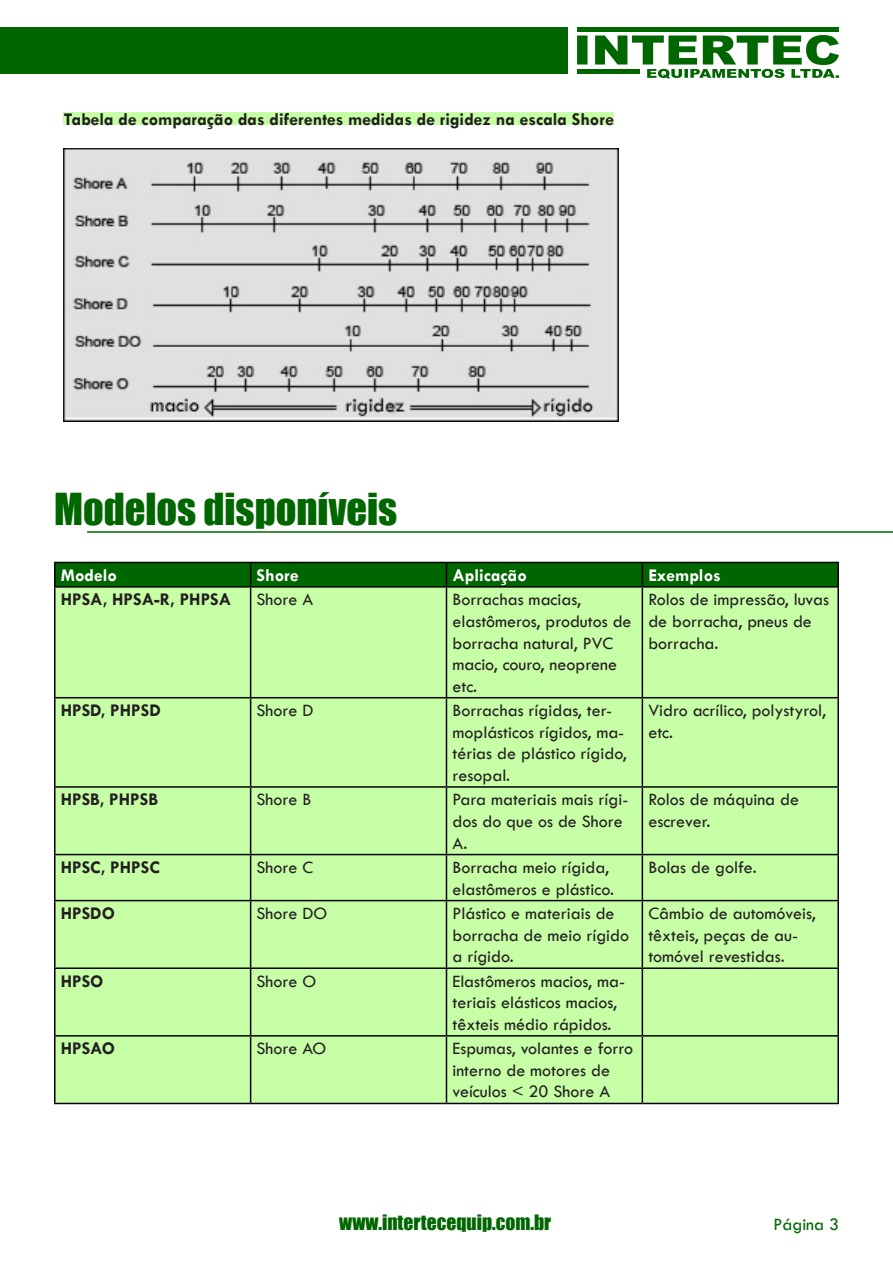
<style>
.page{position:relative;width:893px;height:1263px;background:#fff}
.page>*{position:absolute;margin:0;border:0;box-sizing:border-box;transform-origin:0 0}
.t1{font:40.5px "Impact";color:#060}
.t2{font:19.5px "Impact";color:#060}
.t3{font:18px/21.6px "Tw Cen";color:#231f20}
.t4{font:700 18px "Tw Cen";color:#231f20}
.t5{font:700 18px "Tw Cen";color:#fff}
.t6{font:18px "Tw Cen";color:#060}
</style>
<div class="page">
<svg style="left:577px;top:35px;width:262px;height:44px"></svg>
<hr style="left:577px;top:27px;width:261px;height:4px;background:#060">
<hr style="left:577px;top:69px;width:62px;height:4px;background:#060">
<div style="left:0;top:27px;width:568px;height:46px;background:#060"></div>
<div style="left:64px;top:113px;width:550px;height:12px;background:#c7ffa7"></div>
<img style="left:64px;top:149px;width:555px;height:272px">
<hr style="left:87px;top:531px;width:806px;height:2px;background:#060">
<div style="left:56px;top:588px;width:781px;height:515px;background:#c7ffa7"></div>
<hr style="left:54px;top:562px;width:197px;height:1px;background:#000">
<hr style="left:54px;top:563px;width:2px;height:23px;background:#000">
<hr style="left:642px;top:562px;width:197px;height:1px;background:#000">
<svg style="left:55px;top:562px;width:782px;height:24px;background:#006000"></svg>
<hr style="left:837px;top:563px;width:2px;height:23px;background:#000">
<hr style="left:54px;top:586px;width:197px;height:2px;background:#000">
<hr style="left:54px;top:588px;width:2px;height:109px;background:#000">
<hr style="left:251px;top:586px;width:195px;height:2px;background:#000">
<hr style="left:250px;top:588px;width:1px;height:109px;background:#000">
<hr style="left:446px;top:586px;width:196px;height:2px;background:#000">
<hr style="left:446px;top:588px;width:1px;height:109px;background:#000">
<hr style="left:642px;top:586px;width:197px;height:2px;background:#000">
<hr style="left:642px;top:588px;width:1px;height:109px;background:#000">
<hr style="left:837px;top:588px;width:2px;height:109px;background:#000">
<hr style="left:54px;top:697px;width:197px;height:1px;background:#000">
<hr style="left:54px;top:698px;width:2px;height:88px;background:#000">
<hr style="left:251px;top:697px;width:195px;height:1px;background:#000">
<hr style="left:250px;top:698px;width:1px;height:88px;background:#000">
<hr style="left:446px;top:697px;width:196px;height:1px;background:#000">
<hr style="left:446px;top:698px;width:1px;height:88px;background:#000">
<hr style="left:642px;top:697px;width:197px;height:1px;background:#000">
<hr style="left:642px;top:698px;width:1px;height:88px;background:#000">
<hr style="left:837px;top:698px;width:2px;height:88px;background:#000">
<hr style="left:54px;top:786px;width:197px;height:2px;background:#000">
<hr style="left:54px;top:788px;width:2px;height:66px;background:#000">
<hr style="left:251px;top:786px;width:195px;height:2px;background:#000">
<hr style="left:250px;top:788px;width:1px;height:66px;background:#000">
<hr style="left:446px;top:786px;width:196px;height:2px;background:#000">
<hr style="left:446px;top:788px;width:1px;height:66px;background:#000">
<hr style="left:642px;top:786px;width:197px;height:2px;background:#000">
<hr style="left:642px;top:788px;width:1px;height:66px;background:#000">
<hr style="left:837px;top:788px;width:2px;height:66px;background:#000">
<hr style="left:54px;top:854px;width:197px;height:1px;background:#000">
<hr style="left:54px;top:855px;width:2px;height:45px;background:#000">
<hr style="left:251px;top:854px;width:195px;height:1px;background:#000">
<hr style="left:250px;top:855px;width:1px;height:45px;background:#000">
<hr style="left:446px;top:854px;width:196px;height:1px;background:#000">
<hr style="left:446px;top:855px;width:1px;height:45px;background:#000">
<hr style="left:642px;top:854px;width:197px;height:1px;background:#000">
<hr style="left:642px;top:855px;width:1px;height:45px;background:#000">
<hr style="left:837px;top:855px;width:2px;height:45px;background:#000">
<hr style="left:54px;top:900px;width:197px;height:1px;background:#000">
<hr style="left:54px;top:901px;width:2px;height:66px;background:#000">
<hr style="left:251px;top:900px;width:195px;height:1px;background:#000">
<hr style="left:250px;top:901px;width:1px;height:66px;background:#000">
<hr style="left:446px;top:900px;width:196px;height:1px;background:#000">
<hr style="left:446px;top:901px;width:1px;height:66px;background:#000">
<hr style="left:642px;top:900px;width:197px;height:1px;background:#000">
<hr style="left:642px;top:901px;width:1px;height:66px;background:#000">
<hr style="left:837px;top:901px;width:2px;height:66px;background:#000">
<hr style="left:54px;top:967px;width:197px;height:2px;background:#000">
<hr style="left:54px;top:969px;width:2px;height:66px;background:#000">
<hr style="left:251px;top:967px;width:195px;height:2px;background:#000">
<hr style="left:250px;top:969px;width:1px;height:66px;background:#000">
<hr style="left:446px;top:967px;width:196px;height:2px;background:#000">
<hr style="left:446px;top:969px;width:1px;height:66px;background:#000">
<hr style="left:642px;top:967px;width:197px;height:2px;background:#000">
<hr style="left:642px;top:969px;width:1px;height:66px;background:#000">
<hr style="left:837px;top:969px;width:2px;height:66px;background:#000">
<hr style="left:54px;top:1035px;width:197px;height:1px;background:#000">
<hr style="left:54px;top:1036px;width:2px;height:67px;background:#000">
<hr style="left:251px;top:1035px;width:195px;height:1px;background:#000">
<hr style="left:250px;top:1036px;width:1px;height:67px;background:#000">
<hr style="left:446px;top:1035px;width:196px;height:1px;background:#000">
<hr style="left:446px;top:1036px;width:1px;height:67px;background:#000">
<hr style="left:642px;top:1035px;width:197px;height:1px;background:#000">
<hr style="left:642px;top:1036px;width:1px;height:67px;background:#000">
<hr style="left:837px;top:1036px;width:2px;height:67px;background:#000">
<hr style="left:54px;top:1103px;width:197px;height:1px;background:#000">
<hr style="left:251px;top:1103px;width:195px;height:1px;background:#000">
<hr style="left:446px;top:1103px;width:196px;height:1px;background:#000">
<hr style="left:642px;top:1103px;width:197px;height:1px;background:#000">
<p class="t4" style="left:64px;top:109px;width:552px">Tabela de comparação das diferentes medidas de rigidez na escala Shore</p>
<p class="t1" style="left:54px;top:478px;width:345px">Modelos disponíveis</p>
<p class="t5" style="left:61px;top:564px;width:58px">Modelo</p>
<p class="t5" style="left:257px;top:564px;width:44px">Shore</p>
<p class="t5" style="left:452px;top:564px;width:76px">Aplicação</p>
<p class="t5" style="left:648px;top:564px;width:74px">Exemplos</p>
<p class="t4" style="left:61px;top:589px;width:172px">HPSA, HPSA-R, PHPSA</p>
<p class="t3" style="left:257px;top:589px;width:58px">Shore A</p>
<p class="t3" style="left:452px;top:589px;width:181px">Borrachas macias, elastômeros, produtos de borracha natural, PVC macio, couro, neoprene etc.</p>
<p class="t3" style="left:648px;top:589px;width:182px">Rolos de impressão, luvas de borracha, pneus de borracha.</p>
<p class="t4" style="left:61px;top:700px;width:102px">HPSD, PHPSD</p>
<p class="t3" style="left:257px;top:699px;width:58px">Shore D</p>
<p class="t3" style="left:452px;top:699px;width:176px">Borrachas rígidas, ter&shy;moplásticos rígidos, ma&shy;térias de plástico rígido, resopal.</p>
<p class="t3" style="left:648px;top:699px;width:179px">Vidro acrílico, polystyrol, etc.</p>
<p class="t4" style="left:61px;top:789px;width:99px">HPSB, PHPSB</p>
<p class="t3" style="left:257px;top:789px;width:56px">Shore B</p>
<p class="t3" style="left:452px;top:789px;width:177px">Para materiais mais rígi&shy;dos do que os de Shore<br>A.</p>
<p class="t3" style="left:648px;top:789px;width:152px">Rolos de máquina de escrever.</p>
<p class="t4" style="left:61px;top:856px;width:101px">HPSC, PHPSC</p>
<p class="t3" style="left:257px;top:856px;width:58px">Shore C</p>
<p class="t3" style="left:452px;top:856px;width:163px">Borracha meio rígida, elastômeros e plástico.</p>
<p class="t3" style="left:648px;top:856px;width:110px">Bolas de golfe.</p>
<p class="t4" style="left:61px;top:902px;width:56px">HPSDO</p>
<p class="t3" style="left:257px;top:902px;width:72px">Shore DO</p>
<p class="t3" style="left:452px;top:902px;width:178px">Plástico e materiais de borracha de meio rígido a rígido.</p>
<p class="t3" style="left:648px;top:902px;width:169px">Câmbio de automóveis, têxteis, peças de au&shy;tomóvel revestidas.</p>
<p class="t4" style="left:61px;top:970px;width:44px">HPSO</p>
<p class="t3" style="left:257px;top:970px;width:61px">Shore O</p>
<p class="t3" style="left:452px;top:970px;width:174px">Elastômeros macios, ma&shy;teriais elásticos macios, têxteis médio rápidos.</p>
<p class="t4" style="left:61px;top:1038px;width:56px">HPSAO</p>
<p class="t3" style="left:257px;top:1038px;width:71px">Shore AO</p>
<p class="t3" style="left:452px;top:1038px;width:182px">Espumas, volantes e forro interno de motores de veículos &lt; 20 Shore A</p>
<p class="t2" style="left:339px;top:1207px;width:213px">www.intertecequip.com.br</p>
<p class="t6" style="left:773px;top:1214px;width:67px">Página 3</p>
</div>
